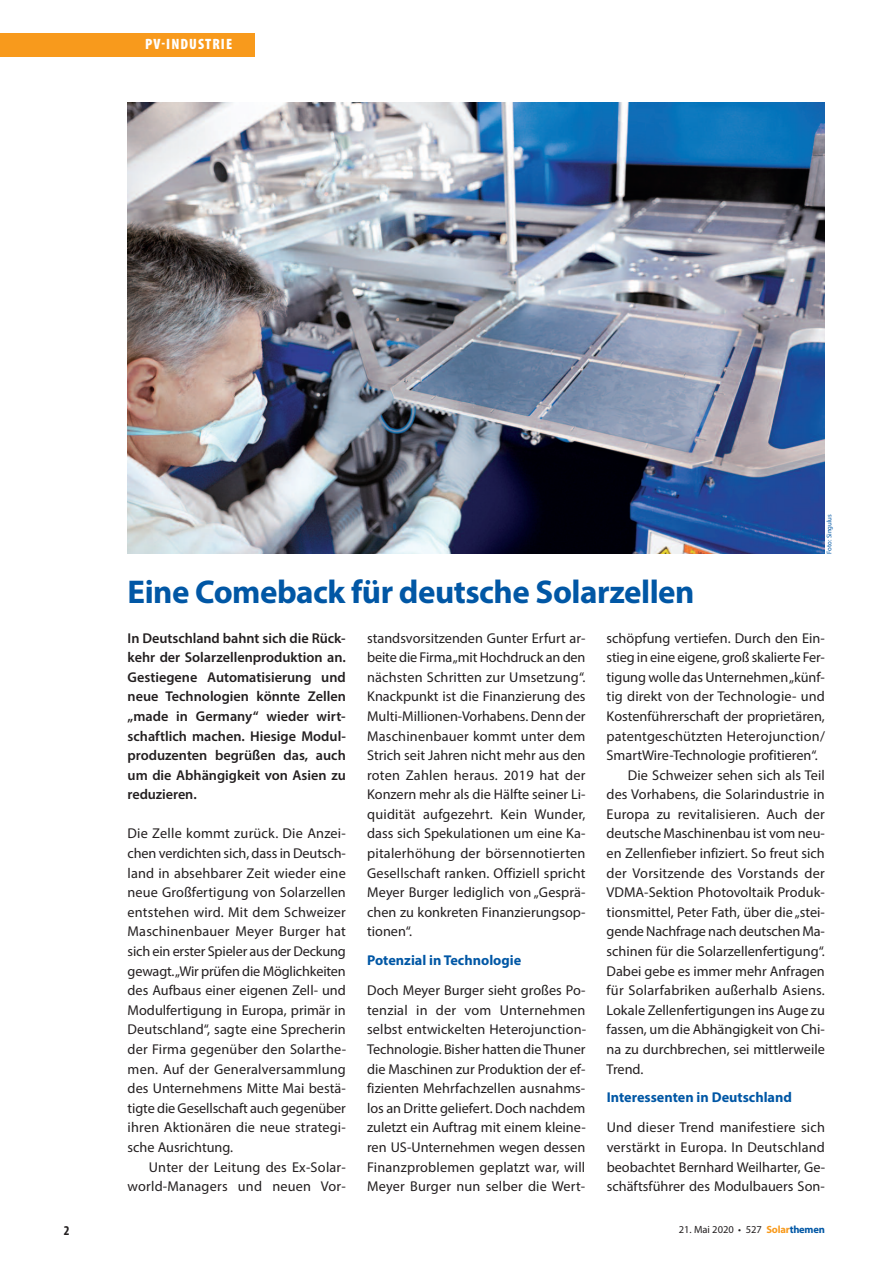
<style>
.page{position:relative;width:893px;height:1263px;background:#fff}
.page>*{position:absolute;margin:0;border:0;box-sizing:border-box;transform-origin:0 0}
.t1{font:700 33px "Myriad Pro";letter-spacing:-.015em;color:#0157a5}
.t2{font:900 condensed 15px "Myriad Pro";letter-spacing:.07em;color:#fff}
.t3{font:14.25px/19.6px "Myriad Pro";color:#231f20;text-align:justify}
.t4{font:600 14.25px/19.6px "Myriad Pro";color:#231f20;text-align:justify}
.t5{font:700 14.25px "Myriad Pro";color:#0157a5}
.t6{font:700 condensed 13.5px "Myriad Pro";color:#231f20}
.t7{font:10.5px "Myriad Pro";color:#231f20}
.t8{font:6.75px "Myriad Pro";color:#0157a5}
.s1{font-weight:700;color:#f89a1c}
.s2{font-weight:700;color:#0157a5}
</style>
<div class="page">
<div style="left:0;top:33px;width:255px;height:24px;background:#f89a1c"></div>
<img style="left:128px;top:102px;width:697px;height:452px">
<p class="t2" style="left:145px;top:39px;width:88px">PV-INDUSTRIE</p>
<h1 class="t1" style="left:128px;top:580px;width:568px">Eine Comeback für deutsche Solarzellen</h1>
<p class="t8" style="left:827px;top:554px;width:41px;rotate:-90deg">Foto: Singulus</p>
<p class="t8" style="left:785px;top:533px;width:41px">Foto: Singulus</p>
<p class="t4" style="left:128px;top:629px;width:220px">In Deutschland bahnt sich die Rück&shy;kehr der Solarzellenproduktion an.<br>Gestiegene Automatisierung und neue Technologien könnte Zellen „made in Germany“ wieder wirt&shy;schaftlich machen. Hiesige Modul&shy;produzenten begrüßen das, auch um die Abhängigkeit von Asien zu reduzieren.</p>
<p class="t3" style="left:128px;top:825px;width:220px">Die Zelle kommt zurück. Die Anzei&shy;chen verdichten sich, dass in Deutsch&shy;land in absehbarer Zeit wieder eine neue Großfertigung von Solarzellen entstehen wird. Mit dem Schweizer Maschinenbauer Meyer Burger hat sich ein erster Spieler aus der Deckung gewagt.„Wir prüfen die Möglichkeiten des Aufbaus einer eigenen Zell- und Modulfertigung in Europa, primär in Deutschland“, sagte eine Sprecherin der Firma gegenüber den Solarthe&shy;men. Auf der Generalversammlung des Unternehmens Mitte Mai bestä&shy;tigte die Gesellschaft auch gegenüber ihren Aktionären die neue strategi&shy;sche Ausrichtung.</p>
<p class="t3" style="left:128px;top:1158px;width:220px;text-align:right">Unter der Leitung des Ex-Solar&shy;world-Managers und neuen Vor-</p>
<p class="t3" style="left:367px;top:629px;width:220px">standsvorsitzenden Gunter Erfurt ar&shy;beite die Firma„mit Hochdruck an den nächsten Schritten zur Umsetzung“.<br>Knackpunkt ist die Finanzierung des Multi-Millionen-Vorhabens. Denn der Maschinenbauer kommt unter dem Strich seit Jahren nicht mehr aus den roten Zahlen heraus. 2019 hat der Konzern mehr als die Hälfte seiner Li&shy;quidität aufgezehrt. Kein Wunder, dass sich Spekulationen um eine Ka&shy;pitalerhöhung der börsennotierten Gesellschaft ranken. Offiziell spricht Meyer Burger lediglich von „Gesprä&shy;chen zu konkreten Finanzierungsop&shy;tionen“.</p>
<p class="t5" style="left:367px;top:955px;width:156px">Potenzial in Technologie</p>
<p class="t3" style="left:367px;top:982px;width:221px">Doch Meyer Burger sieht großes Po&shy;tenzial in der vom Unternehmen selbst entwickelten Heterojunction-Technologie. Bisher hatten dieThuner die Maschinen zur Produktion der ef&shy;fizienten Mehrfachzellen ausnahms&shy;los an Dritte geliefert. Doch nachdem zuletzt ein Auftrag mit einem kleine&shy;ren US-Unternehmen wegen dessen Finanzproblemen geplatzt war, will Meyer Burger nun selber die Wert-</p>
<p class="t3" style="left:607px;top:629px;width:220px">schöpfung vertiefen. Durch den Ein-</p>
<p class="t3" style="left:607px;top:649px;width:220px">stieg in eine eigene, groß skalierte Fer-</p>
<p class="t3" style="left:607px;top:668px;width:220px">tigung wolle das Unternehmen„künf-</p>
<p class="t3" style="left:607px;top:688px;width:220px">tig direkt von der Technologie- und</p>
<p class="t3" style="left:607px;top:707px;width:220px">Kostenführerschaft der proprietären,</p>
<p class="t3" style="left:607px;top:727px;width:220px">patentgeschützten Heterojunction/</p>
<p class="t3" style="left:607px;top:747px;width:213px">SmartWire-Technologie profitieren“.</p>
<p class="t3" style="left:628px;top:766px;width:199px">Die Schweizer sehen sich als Teil</p>
<p class="t3" style="left:607px;top:786px;width:220px">des Vorhabens, die Solarindustrie in</p>
<p class="t3" style="left:607px;top:805px;width:220px">Europa zu revitalisieren. Auch der</p>
<p class="t3" style="left:607px;top:825px;width:220px">deutsche Maschinenbau ist vom neu-</p>
<p class="t3" style="left:607px;top:845px;width:220px">en Zellenfieber infiziert. So freut sich</p>
<p class="t3" style="left:607px;top:864px;width:220px">der Vorsitzende des Vorstands der</p>
<p class="t3" style="left:607px;top:884px;width:220px">VDMA-Sektion Photovoltaik Produk-</p>
<p class="t3" style="left:607px;top:903px;width:220px">tionsmittel, Peter Fath, über die„stei-</p>
<p class="t3" style="left:607px;top:923px;width:220px">gende Nachfrage nach deutschen Ma-</p>
<p class="t3" style="left:607px;top:942px;width:220px">schinen für die Solarzellenfertigung“.</p>
<p class="t3" style="left:607px;top:962px;width:220px">Dabei gebe es immer mehr Anfragen</p>
<p class="t3" style="left:607px;top:982px;width:220px">für Solarfabriken außerhalb Asiens.</p>
<p class="t3" style="left:607px;top:1001px;width:220px">Lokale Zellenfertigungen ins Auge zu</p>
<p class="t3" style="left:607px;top:1021px;width:220px">fassen, um die Abhängigkeit von Chi-</p>
<p class="t3" style="left:607px;top:1040px;width:220px">na zu durchbrechen, sei mittlerweile</p>
<p class="t3" style="left:607px;top:1060px;width:38px">Trend.</p>
<p class="t5" style="left:607px;top:1092px;width:187px">Interessenten in Deutschland</p>
<p class="t3" style="left:607px;top:1119px;width:220px">Und dieser Trend manifestiere sich verstärkt in Europa. In Deutschland beobachtet Bernhard Weilharter, Ge&shy;schäftsführer des Modulbauers Son-</p>
<p class="t6" style="left:64px;top:1225px;width:7px">2</p>
<p class="t7" style="left:679px;top:1225px;width:148px">21. Mai 2020 • 527 <span class="s1">Solar</span><span class="s2">themen</span></p>
</div>
